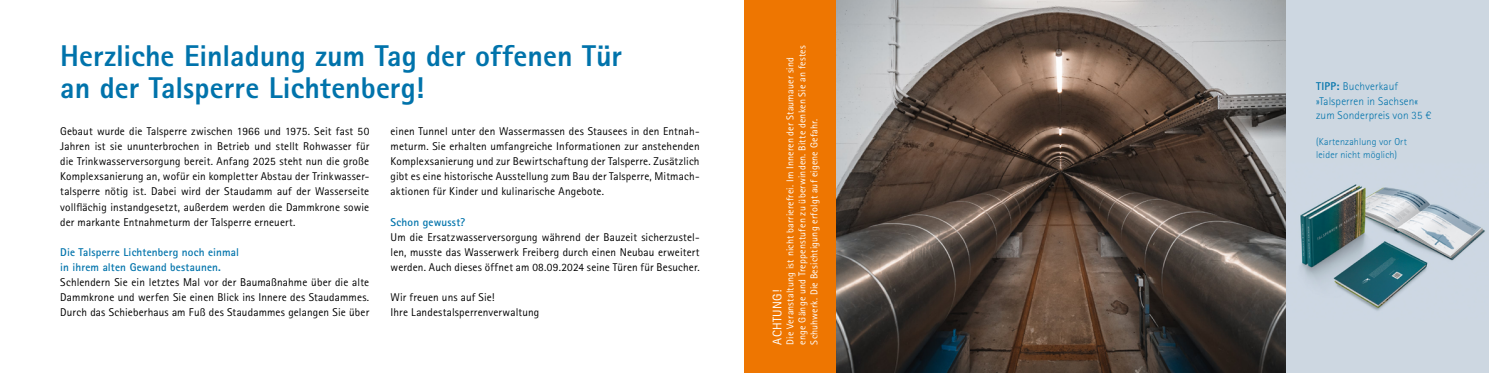
<style>
.page{position:relative;width:1489px;height:373px;background:#fff}
.page>*{position:absolute;margin:0;border:0;box-sizing:border-box;transform-origin:0 0}
.t1{font:800 30px/32.5px "Rotis Sans Serif Std";color:#0073ab}
.t2{font:12.5px "Rotis Sans Serif Std";letter-spacing:.025em;color:#fff}
.t3{font:11.25px/15px "Rotis Sans Serif Std";letter-spacing:.015em;color:#000;text-align:justify}
.t4{font:700 11.25px/15px "Rotis Sans Serif Std";letter-spacing:.015em;color:#0073ab}
.t5{font:300 11.25px/15px "Rotis Sans Serif Pro";letter-spacing:.015em;color:#0073ab}
.t6{font:10px/12px "Rotis Sans Serif Std";letter-spacing:.015em;color:#fff}
.t7{font:300 10px/12.5px "Rotis Sans Serif Pro";letter-spacing:.015em;color:#0073ab}
.s1{font-family:"Rotis Sans Serif Std";font-weight:700}
</style>
<div class="page">
<img style="left:835px;top:0;width:451px;height:372px">
<svg style="left:1286px;top:0;width:202px;height:372px;background:#bccad3"></svg>
<div style="left:744px;top:0;width:91px;height:372px;background:#ee7601"></div>
<h1 class="t1" style="left:60px;top:39px;width:563px">Herzliche Einladung zum Tag der offenen Tür an der Talsperre Lichtenberg!</h1>
<p class="t3" style="left:60px;top:124px;width:310px">Gebaut wurde die Talsperre zwischen 1966 und 1975. Seit fast 50<br>Jahren ist sie ununterbrochen in Betrieb und stellt Rohwasser für die Trinkwasserversorgung bereit. Anfang 2025 steht nun die große Komplexsanierung an, wofür ein kompletter Abstau der Trinkwasser&shy;talsperre nötig ist. Dabei wird der Staudamm auf der Wasserseite vollflächig instandgesetzt, außerdem werden die Dammkrone sowie der markante Entnahmeturm der Talsperre erneuert.</p>
<p class="t4" style="left:60px;top:243px;width:180px">Die Talsperre Lichtenberg noch einmal in ihrem alten Gewand bestaunen.</p>
<p class="t3" style="left:60px;top:274px;width:310px">Schlendern Sie ein letztes Mal vor der Baumaßnahme über die alte Dammkrone und werfen Sie einen Blick ins Innere des Staudammes.<br>Durch das Schieberhaus am Fuß des Staudammes gelangen Sie über</p>
<p class="t3" style="left:390px;top:124px;width:310px">einen Tunnel unter den Wassermassen des Stausees in den Entnah&shy;meturm. Sie erhalten umfangreiche Informationen zur anstehenden Komplexsanierung und zur Bewirtschaftung der Talsperre. Zusätzlich gibt es eine historische Ausstellung zum Bau der Talsperre, Mitmach&shy;aktionen für Kinder und kulinarische Angebote.</p>
<p class="t4" style="left:390px;top:213px;width:76px">Schon gewusst?</p>
<p class="t3" style="left:390px;top:229px;width:310px">Um die Ersatzwasserversorgung während der Bauzeit sicherzustel&shy;len, musste das Wasserwerk Freiberg durch einen Neubau erweitert werden. Auch dieses öffnet am 08.09.2024 seine Türen für Besucher.</p>
<p class="t3" style="left:390px;top:289px;width:150px">Wir freuen uns auf Sie!<br>Ihre Landestalsperrenverwaltung</p>
<p class="t6" style="left:784px;top:344px;width:300px;rotate:-90deg">Die Veranstaltung ist nicht barrierefrei. Im Inneren der Staumauer sind enge Gänge und Treppenstufen zu überwinden. Bitte denken Sie an festes<br>Schuhwerk. Die Besichtigung erfolgt auf eigene Gefahr.</p>
<p class="t2" style="left:769px;top:344px;width:56px;rotate:-90deg">ACHTUNG!</p>
<p class="t5" style="left:1315px;top:79px;width:103px"><span class="s1">TIPP:</span> Buchverkauf »Talsperren in Sachsen«</p>
<p class="t5" style="left:1315px;top:108px;width:117px">zum Sonderpreis von 35 €</p>
<p class="t7" style="left:1315px;top:136px;width:92px">(Kartenzahlung vor Ort leider nicht möglich)</p>
</div>
